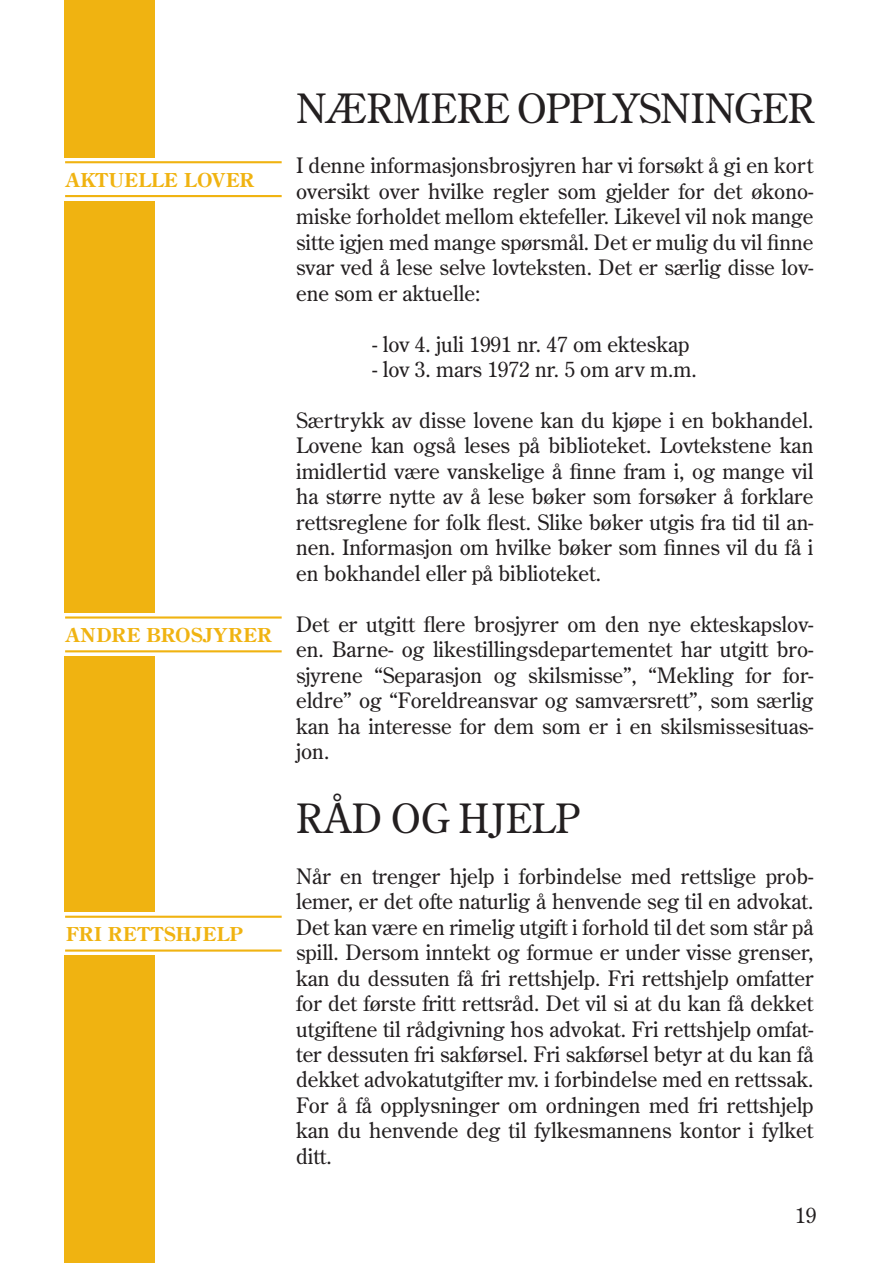
<style>
.page{position:relative;width:893px;height:1263px;background:#fff}
.page>*{position:absolute;margin:0;border:0;box-sizing:border-box;transform-origin:0 0}
.t1{font:40.35px "Dep Century Old Style";letter-spacing:-.02em;color:#231f20}
.t2{font:40.35px "Dep Century Old Style";letter-spacing:.01em;color:#231f20}
.t3{font:21.15px/25.5px "Dep Century Old Style";color:#231f20;text-align:justify}
.t4{font:700 19.05px "Dep Century Old Style";letter-spacing:.05em;color:#f0b311}
</style>
<div class="page">
<div style="left:65px;top:0;width:90px;height:1263px;background:#f0b311"></div>
<div style="left:60px;top:158px;width:207px;height:42px;background:#fff"></div>
<hr style="left:65px;top:161px;width:217px;height:2px;background:#f0b311">
<hr style="left:65px;top:195px;width:217px;height:2px;background:#f0b311">
<div style="left:60px;top:613px;width:226px;height:43px;background:#fff"></div>
<hr style="left:65px;top:616px;width:217px;height:3px;background:#f0b311">
<hr style="left:65px;top:650px;width:217px;height:2px;background:#f0b311">
<div style="left:60px;top:913px;width:226px;height:42px;background:#fff"></div>
<hr style="left:65px;top:916px;width:217px;height:2px;background:#f0b311">
<hr style="left:65px;top:950px;width:217px;height:2px;background:#f0b311">
<p class="t4" style="left:66px;top:173px;width:189px">AKTUELLE LOVER</p>
<p class="t4" style="left:66px;top:628px;width:207px">ANDRE BROSJYRER</p>
<p class="t4" style="left:66px;top:927px;width:179px">FRI RETTSHJELP</p>
<h1 class="t1" style="left:296px;top:91px;width:519px">NÆRMERE OPPLYSNINGER</h1>
<p class="t3" style="left:296px;top:154px;width:519px">I denne informasjonsbrosjyren har vi forsøkt å gi en kort oversikt over hvilke regler som gjelder for det økono&shy;miske forholdet mellom ektefeller. Likevel vil nok mange sitte igjen med mange spørsmål. Det er mulig du vil finne svar ved å lese selve lovteksten. Det er særlig disse lov&shy;ene som er aktuelle:</p>
<p class="t3" style="left:372px;top:332px;width:318px">- lov 4. juli 1991 nr. 47 om ekteskap</p>
<p class="t3" style="left:372px;top:358px;width:326px">- lov 3. mars 1972 nr. 5 om arv m.m.</p>
<p class="t3" style="left:296px;top:409px;width:519px">Særtrykk av disse lovene kan du kjøpe i en bokhandel.<br>Lovene kan også leses på biblioteket. Lovtekstene kan imidlertid være vanskelige å finne fram i, og mange vil ha større nytte av å lese bøker som forsøker å forklare rettsreglene for folk flest. Slike bøker utgis fra tid til an&shy;nen. Informasjon om hvilke bøker som finnes vil du få i en bokhandel eller på biblioteket.</p>
<p class="t3" style="left:296px;top:613px;width:519px">Det er utgitt flere brosjyrer om den nye ekteskapslov&shy;en. Barne- og likestillingsdepartementet har utgitt bro&shy;sjyrene “Separasjon og skilsmisse”, “Mekling for for&shy;eldre” og “Foreldreansvar og samværsrett”, som særlig kan ha interesse for dem som er i en skilsmissesituas&shy;jon.</p>
<h1 class="t2" style="left:296px;top:801px;width:285px">RÅD OG HJELP</h1>
<p class="t3" style="left:296px;top:865px;width:519px">Når en trenger hjelp i forbindelse med rettslige prob&shy;lemer, er det ofte naturlig å henvende seg til en advokat.<br>Det kan være en rimelig utgift i forhold til det som står på spill. Dersom inntekt og formue er under visse grenser, kan du dessuten få fri rettshjelp. Fri rettshjelp omfatter for det første fritt rettsråd. Det vil si at du kan få dekket utgiftene til rådgivning hos advokat. Fri rettshjelp omfat&shy;ter dessuten fri sakførsel. Fri sakførsel betyr at du kan få dekket advokatutgifter mv. i forbindelse med en rettssak.<br>For å få opplysninger om ordningen med fri rettshjelp kan du henvende deg til fylkesmannens kontor i fylket ditt.</p>
<p class="t3" style="left:795px;top:1204px;width:23px">19</p>
</div>
